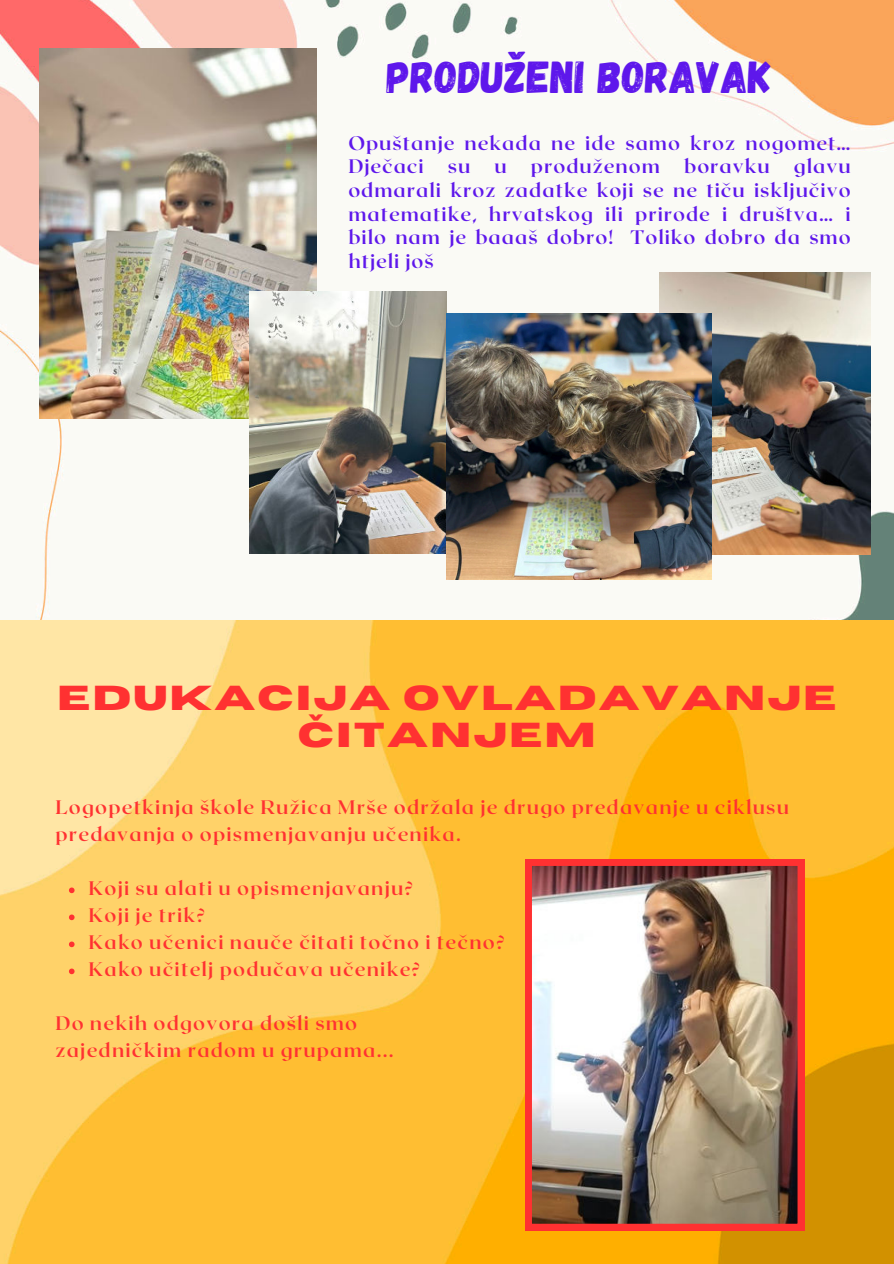
<style>
.page{position:relative;width:894px;height:1264px;background:#fff}
.page>*{position:absolute;margin:0;border:0;box-sizing:border-box;transform-origin:0 0}
.t1{font:44.7px "Gagalin";color:#5e17eb}
.t2{font:700 34.5px/37.2px "Horizon";letter-spacing:.065em;color:#ff3131;text-align:center}
.t3{font:700 19.5px/27px "Roxborough CF";letter-spacing:.065em;color:#ff3131}
.t4{font:700 19.5px/23.7px "Roxborough CF";letter-spacing:.05em;color:#5e17eb;text-align:justify}
</style>
<div class="page">
<img style="left:0;top:0;width:893px;height:1263px">
<img style="left:40px;top:49px;width:276px;height:369px">
<img style="left:250px;top:291px;width:197px;height:262px">
<img style="left:658px;top:273px;width:212px;height:281px">
<img style="left:446px;top:313px;width:265px;height:266px">
<img style="left:525px;top:859px;width:279px;height:371px">
<svg style="left:69px;top:887px;width:5px;height:6px"></svg>
<svg style="left:69px;top:914px;width:5px;height:6px"></svg>
<svg style="left:69px;top:941px;width:5px;height:6px"></svg>
<svg style="left:69px;top:968px;width:5px;height:6px"></svg>
<h1 class="t1" style="left:386px;top:49px;width:386px">PRODUŽENI BORAVAK</h1>
<p class="t4" style="left:348px;top:131px;width:503px">Opuštanje nekada ne ide samo kroz nogomet… Dječaci su u produženom boravku glavu odmarali kroz zadatke koji se ne tiču isključivo matematike, hrvatskog ili prirode i društva… i bilo nam je baaaš dobro! Toliko dobro da smo htjeli još</p>
<h2 class="t2" style="left:57px;top:680px;width:780px">EDUKACIJA OVLADAVANJE<br>ČITANJEM</h2>
<p class="t3" style="left:55px;top:793px;width:735px">Logopetkinja škole Ružica Mrše održala je drugo predavanje u ciklusu predavanja o opismenjavanju učenika.</p>
<p class="t3" style="left:89px;top:874px;width:417px">Koji su alati u opismenjavanju?<br>Koji je trik?<br>Kako učenici nauče čitati točno i tečno?<br>Kako učitelj podučava učenike?</p>
<p class="t3" style="left:55px;top:1009px;width:340px">Do nekih odgovora došli smo zajedničkim radom u grupama...</p>
</div>
